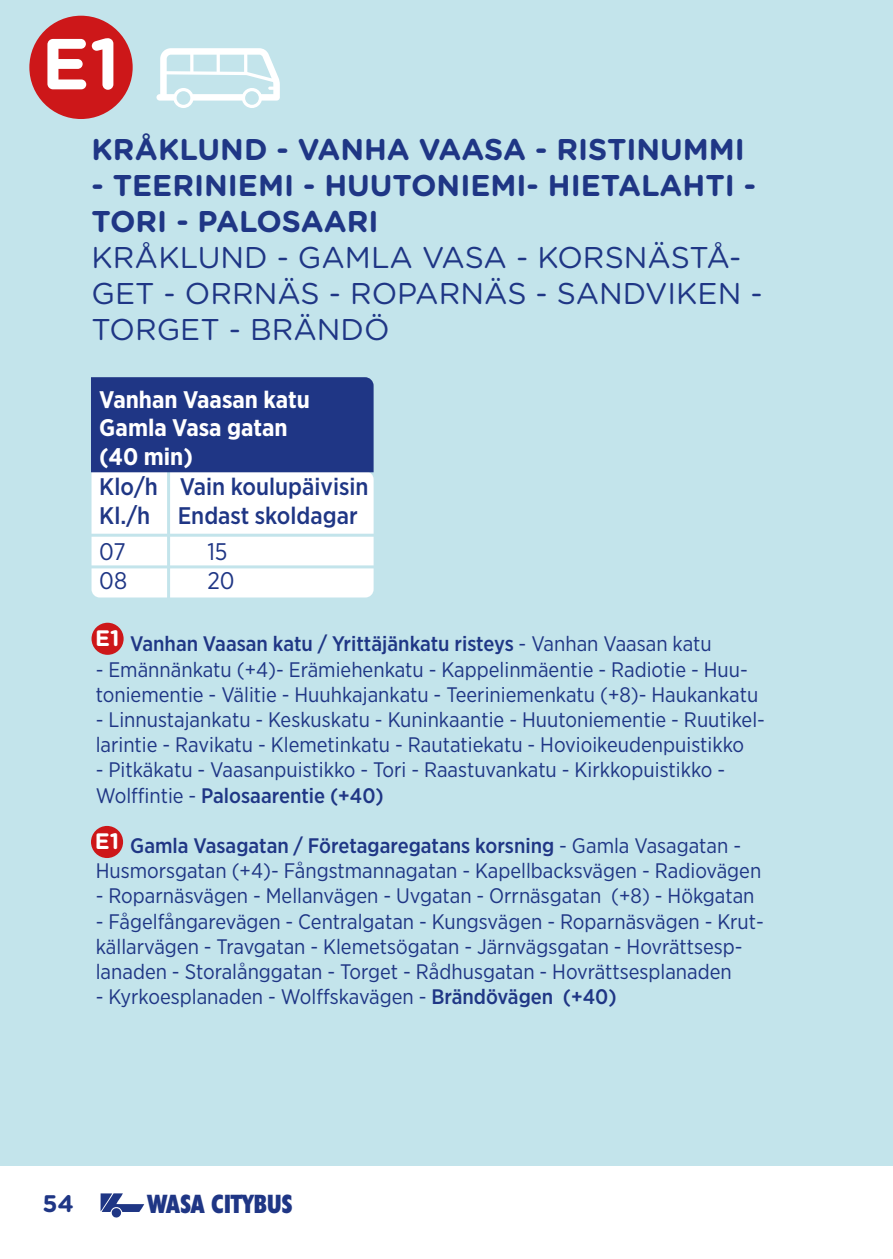
<style>
.page{position:relative;width:893px;height:1259px;background:#fff}
.page>*{position:absolute;margin:0;border:0;box-sizing:border-box;transform-origin:0 0}
.t1{font:700 72px "Gotham Rounded";color:#fff}
.t2{font:700 30px/36px "Gotham Rounded";color:#1f3685}
.t3{font:30px/36px "Gotham Rounded";color:#1f3685}
.t4{font:700 condensed 26.7px "Humanist 521 BT Xtra";letter-spacing:-.015em;color:#1f3685;scale:.88 1}
.t5{font:500 24px/28.8px "Gotham Narrow";color:#1f3685}
.t6{font:700 24px/28.8px "Gotham Narrow";color:#fff}
.t7{font:24px "Gotham Narrow";color:#1f3685}
.t8{font:700 24px "Gotham Rounded";color:#1f3685}
.t9{font:700 22.5px "Gotham Rounded";color:#fff}
.t10{font:21px/25.2px "Gotham Narrow";color:#1f3685}
.t11{font:500 21px "Gotham Narrow";color:#1f3685}
.s1{font-weight:400}
.s2{font-weight:500}
</style>
<div class="page">
<div style="left:0;top:0;width:893px;height:1165px;background:#c3e4eb"></div>
<div style="left:29px;top:16px;width:104px;height:103px;background:#cd1719;border-radius:50%"></div>
<div style="left:92px;top:623px;width:32px;height:32px;background:#cd1719;border-radius:50%"></div>
<div style="left:91px;top:826px;width:32px;height:32px;background:#cd1719;border-radius:50%"></div>
<svg style="left:91px;top:377px;width:283px;height:220px;background:#9ca7c9"></svg>
<svg style="left:156px;top:48px;width:124px;height:60px"></svg>
<svg style="left:101px;top:1193px;width:43px;height:25px"></svg>
<h1 class="t1" style="left:41px;top:11px;width:80px">E1</h1>
<h2 class="t2" style="left:92px;top:130px;width:655px">KRÅKLUND - VANHA VAASA - RISTINUMMI</h2>
<h2 class="t2" style="left:92px;top:166px;width:666px">- TEERINIEMI - HUUTONIEMI- HIETALAHTI -<br>TORI - PALOSAARI</h2>
<h2 class="t3" style="left:92px;top:238px;width:673px">KRÅKLUND - GAMLA VASA - KORSNÄSTÅ-<br>GET - ORRNÄS - ROPARNÄS - SANDVIKEN -<br>TORGET - BRÄNDÖ</h2>
<p class="t6" style="left:99px;top:384px;width:212px">Vanhan Vaasan katu<br>Gamla Vasa gatan (40 min)</p>
<p class="t5" style="left:99px;top:472px;width:271px">Klo/h Vain koulupäivisin<br>Kl./h Endast skoldagar</p>
<p class="t7" style="left:99px;top:537px;width:28px">07</p>
<p class="t7" style="left:207px;top:537px;width:22px">15</p>
<p class="t7" style="left:99px;top:565px;width:29px">08</p>
<p class="t7" style="left:207px;top:565px;width:29px">20</p>
<p class="t9" style="left:95px;top:621px;width:26px">E1</p>
<p class="t11" style="left:130px;top:630px;width:583px">Vanhan Vaasan katu / Yrittäjänkatu risteys <span class="s1">- Vanhan Vaasan katu</span></p>
<p class="t10" style="left:96px;top:656px;width:664px">- Emännänkatu (+4)- Erämiehenkatu - Kappelinmäentie - Radiotie - Huu&shy;toniementie - Välitie - Huuhkajankatu - Teeriniemenkatu (+8)- Haukankatu</p>
<p class="t10" style="left:96px;top:706px;width:671px">- Linnustajankatu - Keskuskatu - Kuninkaantie - Huutoniementie - Ruutikel&shy;larintie - Ravikatu - Klemetinkatu - Rautatiekatu - Hovioikeudenpuistikko</p>
<p class="t10" style="left:96px;top:757px;width:631px">- Pitkäkatu - Vaasanpuistikko - Tori - Raastuvankatu - Kirkkopuistikko -<br>Wolffintie - <span class="s2">Palosaarentie (+40)</span></p>
<p class="t10" style="left:96px;top:832px;width:667px;text-indent:34px"><span class="s2">Gamla Vasagatan / Företagaregatans korsning</span> - Gamla Vasagatan -<br>Husmorsgatan (+4)- Fångstmannagatan - Kapellbacksvägen - Radiovägen</p>
<p class="t10" style="left:96px;top:883px;width:660px">- Roparnäsvägen - Mellanvägen - Uvgatan - Orrnäsgatan (+8) - Hökgatan</p>
<p class="t10" style="left:96px;top:908px;width:670px">- Fågelfångarevägen - Centralgatan - Kungsvägen - Roparnäsvägen - Krut&shy;källarvägen - Travgatan - Klemetsögatan - Järnvägsgatan - Hovrättsesp&shy;lanaden - Storalånggatan - Torget - Rådhusgatan - Hovrättsesplanaden</p>
<p class="t10" style="left:96px;top:984px;width:522px">- Kyrkoesplanaden - Wolffskavägen - <span class="s2">Brändövägen (+40)</span></p>
<p class="t9" style="left:95px;top:824px;width:26px">E1</p>
<p class="t8" style="left:43px;top:1185px;width:33px">54</p>
<p class="t4" style="left:147px;top:1188px;width:167px">WASA CITYBUS</p>
</div>
